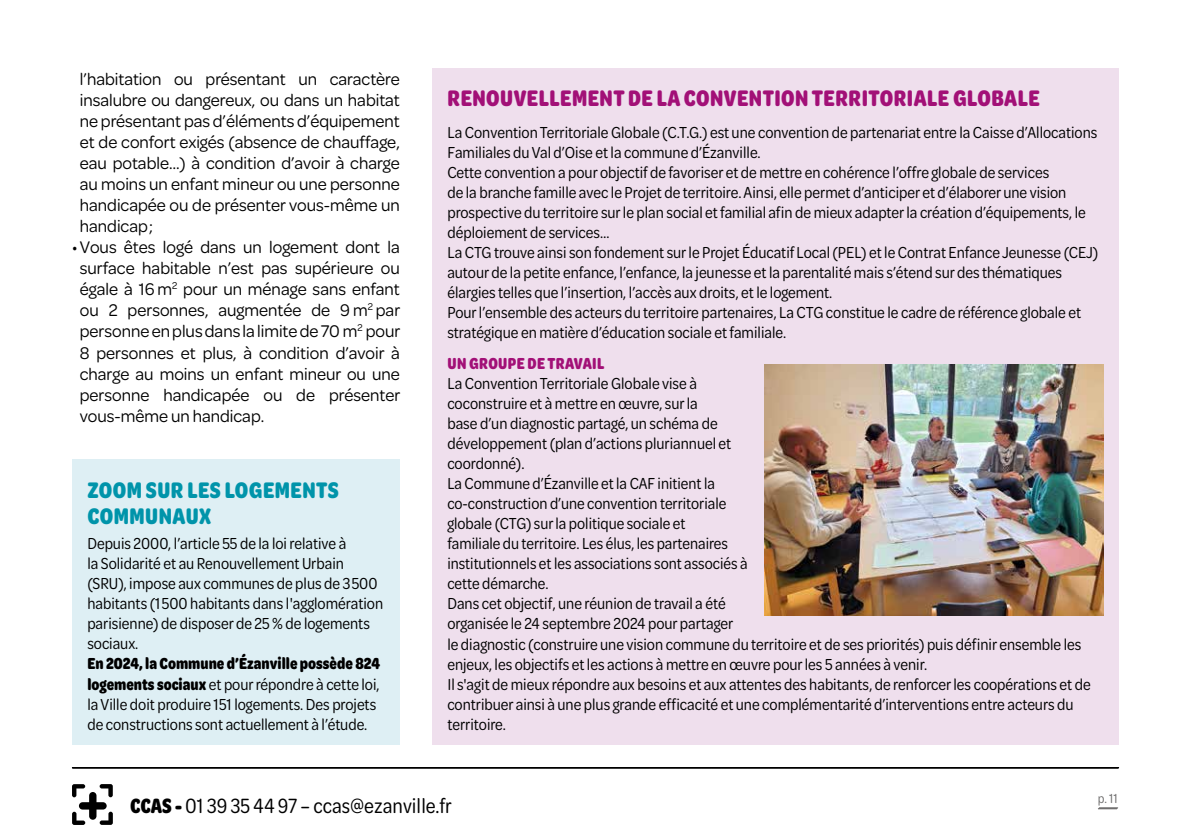
<style>
.page{position:relative;width:1191px;height:840px;background:#fff}
.page>*{position:absolute;margin:0;border:0;box-sizing:border-box;transform-origin:0 0}
.t1{font:700 24px "Omnes Cond";letter-spacing:.02em;color:#a21077}
.t2{font:700 24px/26px "Omnes Cond";letter-spacing:.02em;color:#0094aa}
.t3{font:22px "Omnes Narrow";color:#000}
.t4{font:18px/21px "Omnes";color:#000;text-align:justify;scale:.96 1}
.t5{font:17px/20px "Omnes Cond";color:#000}
.t6{font:700 17px "Omnes Cond";letter-spacing:.02em;color:#a21077}
.t7{font:14px "Omnes Narrow";color:#706f6f}
.s1{font-weight:700}
</style>
<div class="page">
<svg style="left:1098px;top:807px;width:20px;height:2px"></svg>
<svg style="left:72px;top:767px;width:1047px;height:1px"></svg>
<svg style="left:72px;top:784px;width:41px;height:40px"></svg>
<div style="left:432px;top:68px;width:687px;height:676px;background:#efdfed"></div>
<div style="left:72px;top:459px;width:328px;height:285px;background:#deeff4"></div>
<img style="left:764px;top:365px;width:339px;height:250px">
<p class="t4" style="left:80px;top:68px;width:335px">l’habitation ou présentant un caractère insalubre ou dangereux, ou dans un habitat ne présentant pas d’éléments d’équipement et de confort exigés (absence de chauffage, eau potable…) à condition d’avoir à charge au moins un enfant mineur ou une personne handicapée ou de présenter vous-même un handicap ;</p>
<p class="t4" style="left:80px;top:236px;width:335px;text-indent:-8px">• Vous êtes logé dans un logement dont la surface habitable n’est pas supérieure ou égale à 16 m<sup>2</sup> pour un ménage sans enfant ou 2 personnes, augmentée de 9 m<sup>2</sup> par personne en plus dans la limite de 70 m<sup>2</sup> pour 8 personnes et plus, à condition d’avoir à charge au moins un enfant mineur ou une personne handicapée ou de présenter vous-même un handicap.</p>
<h1 class="t2" style="left:88px;top:475px;width:253px">ZOOM SUR LES LOGEMENTS<br>COMMUNAUX</h1>
<p class="t5" style="left:87px;top:532px;width:297px">Depuis 2000, l’article 55 de la loi relative à<br>la Solidarité et au Renouvellement Urbain (SRU), impose aux communes de plus de 3 500 habitants (1 500 habitants dans l'agglomération parisienne) de disposer de 25% de logements sociaux.</p>
<p class="t5" style="left:87px;top:652px;width:294px"><span class="s1">En 2024, la Commune d’Ézanville possède 824 logements sociaux</span> et pour répondre à cette loi, la Ville doit produire 151 logements. Des projets de constructions sont actuellement à l’étude.</p>
<h1 class="t1" style="left:447px;top:82px;width:594px">RENOUVELLEMENT DE LA CONVENTION TERRITORIALE GLOBALE</h1>
<p class="t5" style="left:447px;top:121px;width:652px">La Convention Territoriale Globale (C.T.G.) est une convention de partenariat entre la Caisse d’Allocations Familiales du Val d’Oise et la commune d’Ézanville.<br>Cette convention a pour objectif de favoriser et de mettre en cohérence l’offre globale de services<br>de la branche famille avec le Projet de territoire. Ainsi, elle permet d’anticiper et d’élaborer une vision prospective du territoire sur le plan social et familial afin de mieux adapter la création d’équipements, le déploiement de services…<br>La CTG trouve ainsi son fondement sur le Projet Éducatif Local (PEL) et le Contrat Enfance Jeunesse (CEJ) autour de la petite enfance, l’enfance, la jeunesse et la parentalité mais s’étend sur des thématiques élargies telles que l’insertion, l’accès aux droits, et le logement.<br>Pour l’ensemble des acteurs du territoire partenaires, La CTG constitue le cadre de référence globale et stratégique en matière d’éducation sociale et familiale.</p>
<p class="t6" style="left:447px;top:351px;width:158px">UN GROUPE DE TRAVAIL</p>
<p class="t5" style="left:447px;top:372px;width:645px">La Convention Territoriale Globale vise à<br>coconstruire et à mettre en œuvre, sur la<br>base d’un diagnostic partagé, un schéma de<br>développement (plan d’actions pluriannuel et<br>coordonné).<br>La Commune d’Ézanville et la CAF initient la<br>co-construction d’une convention territoriale<br>globale (CTG) sur la politique sociale et<br>familiale du territoire. Les élus, les partenaires<br>institutionnels et les associations sont associés à<br>cette démarche.<br>Dans cet objectif, une réunion de travail a été<br>organisée le 24 septembre 2024 pour partager<br>le diagnostic (construire une vision commune du territoire et de ses priorités) puis définir ensemble les enjeux, les objectifs et les actions à mettre en œuvre pour les 5 années à venir.<br>Il s'agit de mieux répondre aux besoins et aux attentes des habitants, de renforcer les coopérations et de contribuer ainsi à une plus grande efficacité et une complémentarité d’interventions entre acteurs du territoire.</p>
<p class="t3" style="left:130px;top:790px;width:323px"><span class="s1">CCAS -</span> 01 39 35 44 97 – ccas@ezanville.fr</p>
<p class="t7" style="left:1098px;top:789px;width:22px">p. 11</p>
</div>
